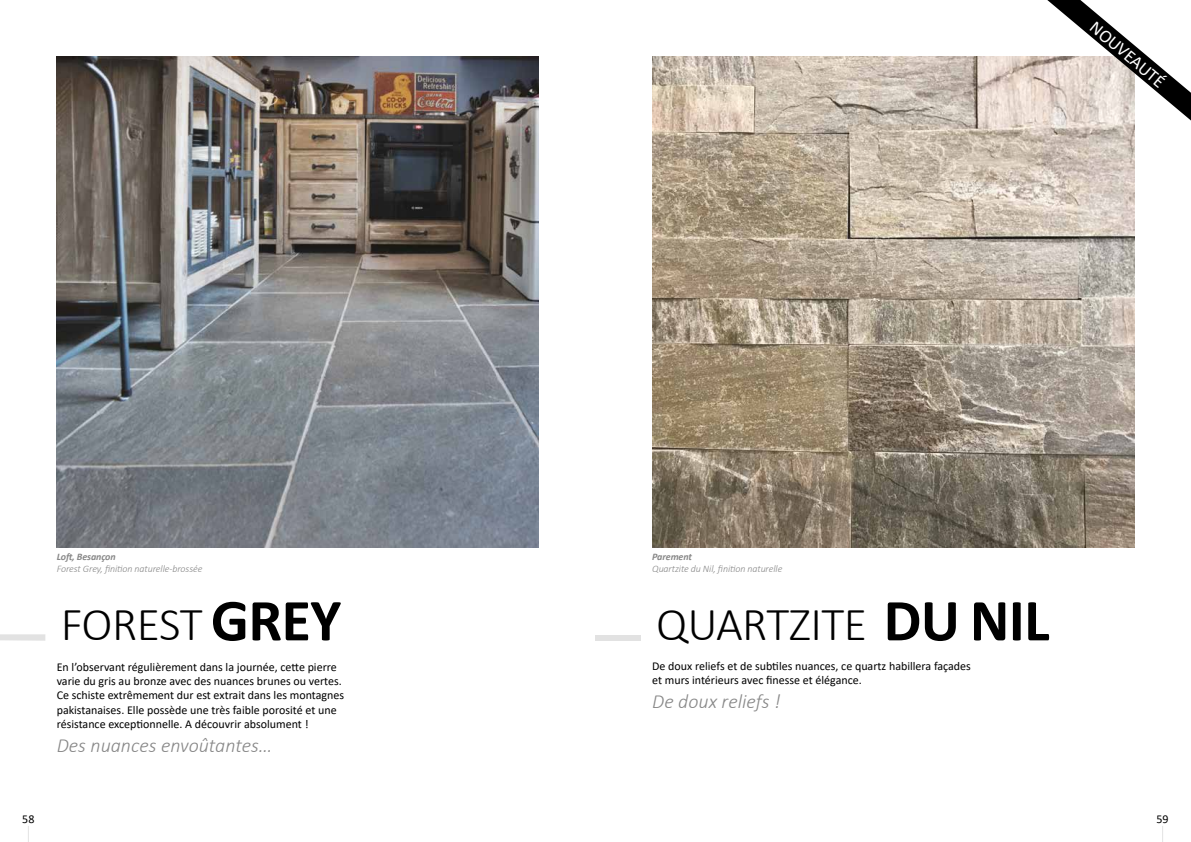
<style>
.page{position:relative;width:1191px;height:842px;background:#fff}
.page>*{position:absolute;margin:0;border:0;box-sizing:border-box;transform-origin:0 0}
.t1{font:300 47.4px "Calibri";letter-spacing:-.01em;color:#000}
.t2{font:italic 300 20px "Calibri";color:#878787}
.t3{font:18px "Calibri";color:#fff}
.t4{font:12px/14.4px "Calibri";color:#000}
.t5{font:italic 300 10px "Calibri";letter-spacing:-.01em;color:#878787}
.t6{font:italic 700 10px "Calibri";letter-spacing:-.01em;color:#878787}
.s1{font-weight:700;font-size:60px}
</style>
<div class="page">
<svg style="left:28px;top:826px;width:1px;height:16px"></svg>
<svg style="left:1162px;top:826px;width:1px;height:16px"></svg>
<svg style="left:0;top:634px;width:45px;height:7px"></svg>
<img style="left:57px;top:57px;width:482px;height:490px">
<div style="left:595px;top:635px;width:46px;height:6px;background:#e2e2e2"></div>
<img style="left:652px;top:57px;width:482px;height:490px">
<svg style="left:1047px;top:0;width:144px;height:121px"></svg>
<p class="t6" style="left:57px;top:550px;width:61px">Loft, Besançon</p>
<p class="t5" style="left:57px;top:563px;width:147px">Forest Grey, finition naturelle-brossée</p>
<h1 class="t1" style="left:61px;top:595px;width:282px">FOREST <span class="s1">GREY</span></h1>
<p class="t4" style="left:57px;top:659px;width:289px">En l’observant régulièrement dans la journée, cette pierre varie du gris au bronze avec des nuances brunes ou vertes.<br>Ce schiste extrêmement dur est extrait dans les montagnes pakistanaises. Elle possède une très faible porosité et une résistance exceptionnelle. A découvrir absolument !</p>
<h2 class="t2" style="left:57px;top:733px;width:217px">Des nuances envoûtantes…</h2>
<h3 class="t3" style="left:1100px;top:15px;width:93px;rotate:40deg">NOUVEAUTÉ</h3>
<p class="t6" style="left:652px;top:550px;width:41px">Parement</p>
<p class="t5" style="left:652px;top:563px;width:132px">Quartzite du Nil, finition naturelle</p>
<h1 class="t1" style="left:656px;top:595px;width:395px">QUARTZITE <span class="s1">DU NIL</span></h1>
<p class="t4" style="left:652px;top:658px;width:320px">De doux reliefs et de subtiles nuances, ce quartz habillera façades et murs intérieurs avec finesse et élégance.</p>
<h2 class="t2" style="left:652px;top:689px;width:130px">De doux reliefs !</h2>
<p class="t4" style="left:22px;top:811px;width:14px">58</p>
<p class="t4" style="left:1156px;top:811px;width:14px">59</p>
</div>
